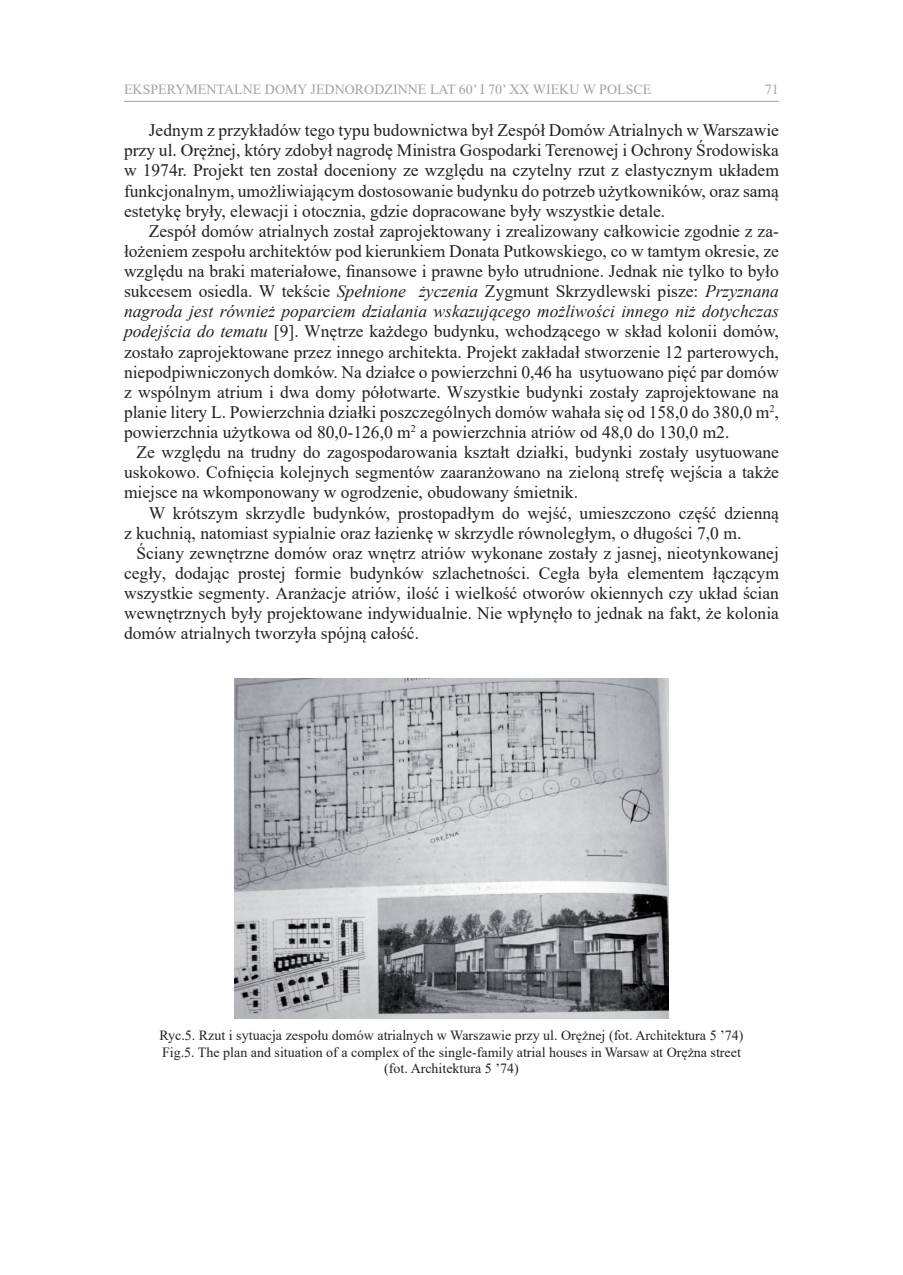
<style>
.page{position:relative;width:903px;height:1275px;background:#fff}
.page>*{position:absolute;margin:0;border:0;box-sizing:border-box;transform-origin:0 0}
.t1{font:17.5px/20.1px "Times New Roman";color:#231f20;text-align:justify}
.t2{font:14px/16.8px "Times New Roman";color:#231f20;text-align:center}
.t3{font:14px "Times New Roman";color:#a0a1a5}
.s1{font-style:italic}
</style>
<div class="page">
<hr style="left:124px;top:101px;width:655px;height:1px;background:#a0a1a5">
<img style="left:235px;top:679px;width:433px;height:339px">
<p class="t3" style="left:124px;top:80px;width:529px">EKSPERYMENTALNE DOMY JEDNORODZINNE LAT 60’ I 70’ XX WIEKU W POLSCE</p>
<p class="t3" style="left:765px;top:80px;width:15px">71</p>
<p class="t1" style="left:124px;top:120px;width:656px;text-indent:25px">Jednym z przykładów tego typu budownictwa był Zespół Domów Atrialnych w Warszawie przy ul. Orężnej, który zdobył nagrodę Ministra Gospodarki Terenowej i Ochrony Środowiska w 1974r. Projekt ten został doceniony ze względu na czytelny rzut z elastycznym układem funkcjonalnym, umożliwiającym dostosowanie budynku do potrzeb użytkowników, oraz samą estetykę bryły, elewacji i otocznia, gdzie dopracowane były wszystkie detale.</p>
<p class="t1" style="left:124px;top:220px;width:656px;text-indent:25px">Zespół domów atrialnych został zaprojektowany i zrealizowany całkowicie zgodnie z za&shy;łożeniem zespołu architektów pod kierunkiem Donata Putkowskiego, co w tamtym okresie, ze względu na braki materiałowe, finansowe i prawne było utrudnione. Jednak nie tylko to było sukcesem osiedla. W tekście <span class="s1">Spełnione życzenia</span> Zygmunt Skrzydlewski pisze: <span class="s1">Przyznana nagroda jest również poparciem działania wskazującego możliwości innego niż dotychczas podejścia do tematu</span> [9]. Wnętrze każdego budynku, wchodzącego w skład kolonii domów, zostało zaprojektowane przez innego architekta. Projekt zakładał stworzenie 12 parterowych, niepodpiwniczonych domków. Na działce o powierzchni 0,46 ha usytuowano pięć par domów z wspólnym atrium i dwa domy półotwarte. Wszystkie budynki zostały zaprojektowane na planie litery L. Powierzchnia działki poszczególnych domów wahała się od 158,0 do 380,0 m<sup>2</sup>, powierzchnia użytkowa od 80,0-126,0 m<sup>2</sup> a powierzchnia atriów od 48,0 do 130,0 m2.</p>
<p class="t1" style="left:124px;top:442px;width:656px;text-indent:12px">Ze względu na trudny do zagospodarowania kształt działki, budynki zostały usytuowane uskokowo. Cofnięcia kolejnych segmentów zaaranżowano na zieloną strefę wejścia a także miejsce na wkomponowany w ogrodzenie, obudowany śmietnik.</p>
<p class="t1" style="left:124px;top:502px;width:656px;text-indent:25px">W krótszym skrzydle budynków, prostopadłym do wejść, umieszczono część dzienną z kuchnią, natomiast sypialnie oraz łazienkę w skrzydle równoległym, o długości 7,0 m.</p>
<p class="t1" style="left:124px;top:542px;width:656px;text-indent:12px">Ściany zewnętrzne domów oraz wnętrz atriów wykonane zostały z jasnej, nieotynkowanej cegły, dodając prostej formie budynków szlachetności. Cegła była elementem łączącym wszystkie segmenty. Aranżacje atriów, ilość i wielkość otworów okiennych czy układ ścian wewnętrznych były projektowane indywidualnie. Nie wpłynęło to jednak na fakt, że kolonia domów atrialnych tworzyła spójną całość.</p>
<p class="t2" style="left:159px;top:1026px;width:585px">Ryc.5. Rzut i sytuacja zespołu domów atrialnych w Warszawie przy ul. Orężnej (fot. Architektura 5 ’74)<br>Fig.5. The plan and situation of a complex of the single-family atrial houses in Warsaw at Orężna street (fot. Architektura 5 ’74)</p>
</div>
